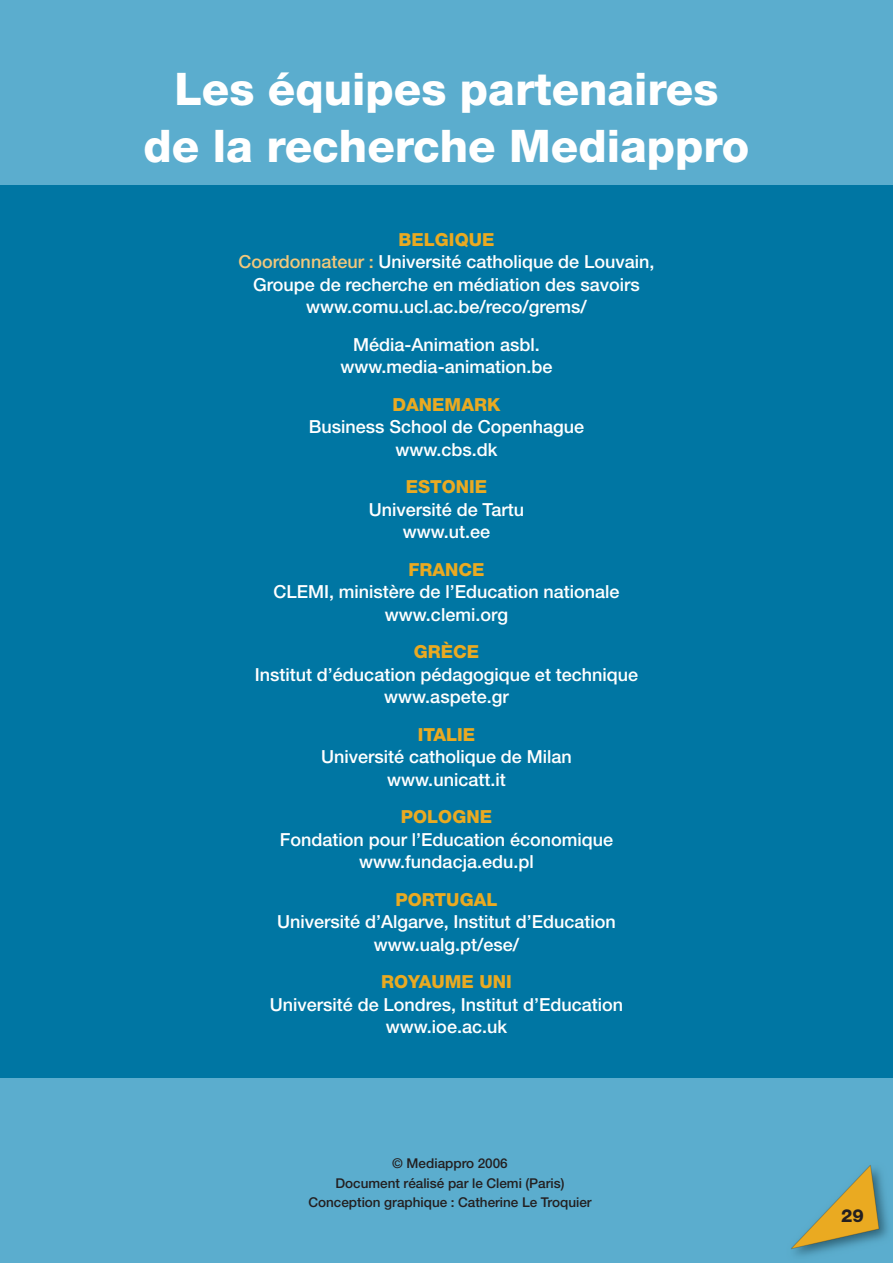
<style>
.page{position:relative;width:893px;height:1263px;background:#fff}
.page>*{position:absolute;margin:0;border:0;box-sizing:border-box;transform-origin:0 0}
.t1{font:800 45px/57px "Helvetica Neue";color:#fff;text-align:center}
.t2{font:500 18px/22.5px "Helvetica Neue";color:#fff;text-align:center}
.t3{font:800 18px "Helvetica Neue";color:#eaaa21}
.t4{font:800 18px "Helvetica Neue";color:#231f20}
.t5{font:500 13.5px/19.5px "Helvetica Neue";color:#231f20;text-align:center}
.s1{font-weight:800;color:#eaaa21}
.s2{color:#f2c87b}
</style>
<div class="page">
<div style="left:0;top:0;width:892px;height:200px;background:#5badce"></div>
<div style="left:0;top:1063px;width:892px;height:200px;background:#5badce"></div>
<div style="left:0;top:185px;width:892px;height:893px;background:#0076a3"></div>
<img style="left:791px;top:1171px;width:98px;height:85px">
<svg style="left:791px;top:1165px;width:88px;height:84px"></svg>
<h1 class="t1" style="left:143px;top:64px;width:607px">Les équipes partenaires de la recherche Mediappro</h1>
<p class="t2" style="left:238px;top:230px;width:417px"><span class="s1">BELGIQUE<br></span><span class="s2">Coordonnateur :</span> Université catholique de Louvain, Groupe de recherche en médiation des savoirs www.comu.ucl.ac.be/reco/grems/</p>
<p class="t2" style="left:340px;top:335px;width:213px">Média-Animation asbl. www.media-animation.be</p>
<p class="t3" style="left:392px;top:398px;width:109px">DANEMARK</p>
<p class="t2" style="left:309px;top:417px;width:277px">Business School de Copenhague www.cbs.dk</p>
<p class="t3" style="left:406px;top:480px;width:83px">ESTONIE</p>
<p class="t2" style="left:369px;top:500px;width:157px">Université de Tartu www.ut.ee</p>
<p class="t3" style="left:408px;top:563px;width:77px">FRANCE</p>
<p class="t2" style="left:273px;top:582px;width:348px">CLEMI, ministère de l’Education nationale www.clemi.org</p>
<p class="t3" style="left:414px;top:645px;width:67px">GRÈCE</p>
<p class="t2" style="left:255px;top:665px;width:385px">Institut d’éducation pédagogique et technique www.aspete.gr</p>
<p class="t3" style="left:418px;top:728px;width:59px">ITALIE</p>
<p class="t2" style="left:321px;top:747px;width:252px">Université catholique de Milan www.unicatt.it</p>
<p class="t3" style="left:401px;top:810px;width:93px">POLOGNE</p>
<p class="t2" style="left:280px;top:830px;width:335px">Fondation pour l’Education économique www.fundacja.edu.pl</p>
<p class="t3" style="left:395px;top:893px;width:103px">PORTUGAL</p>
<p class="t2" style="left:277px;top:912px;width:340px">Université d’Algarve, Institut d’Education www.ualg.pt/ese/</p>
<p class="t3" style="left:381px;top:975px;width:132px">ROYAUME UNI</p>
<p class="t2" style="left:270px;top:995px;width:355px">Université de Londres, Institut d’Education www.ioe.ac.uk</p>
<p class="t5" style="left:308px;top:1155px;width:285px">© Mediappro 2006<br>Document réalisé par le Clemi (Paris)<br>Conception graphique : Catherine Le Troquier</p>
<p class="t4" style="left:841px;top:1209px;width:24px">29</p>
</div>
